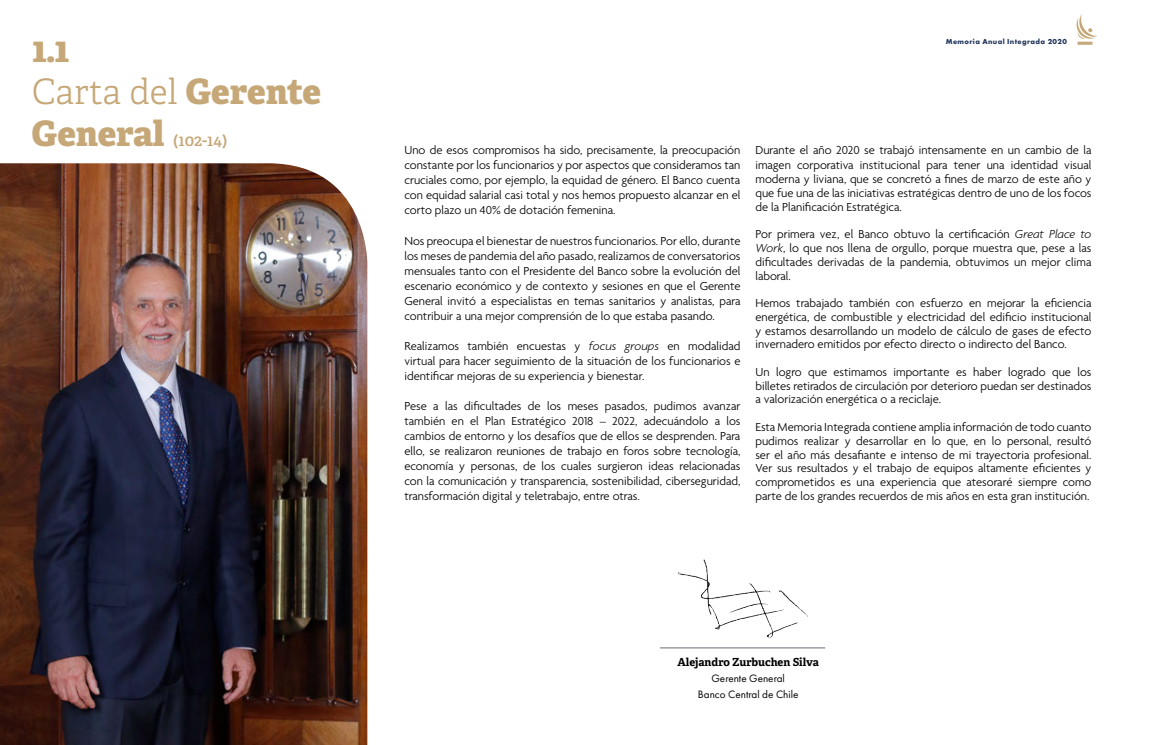
<style>
.page{position:relative;width:1170px;height:745px;background:#fff}
.page>*{position:absolute;margin:0;border:0;box-sizing:border-box;transform-origin:0 0}
.t1{font:800 35px/42px "Adelle";color:#c6a878}
.t2{font:600 16.25px "Adelle";color:#c6a878}
.t3{font:300 12.5px/15px "Agenda";color:#000;text-align:justify}
.t4{font:11.12px/15.8px "Futura PT";color:#000;text-align:center}
.t5{font:700 11.12px "Adelle";color:#000}
.t6{font:700 7.5px "Futura PT";letter-spacing:.05em;color:#21365b}
.s1{font-weight:300}
.s2{font-weight:800;font-size:35px}
.s3{font-style:italic}
</style>
<div class="page">
<svg style="left:1076px;top:14px;width:21px;height:31px"></svg>
<img style="left:678px;top:559px;width:119px;height:78px">
<hr style="left:660px;top:647px;width:165px;height:1px;background:#68717c">
<img style="left:0;top:163px;width:367px;height:581px">
<h1 class="t1" style="left:32px;top:28px;width:291px">1.1<br><span class="s1">Carta del</span> Gerente</h1>
<h2 class="t2" style="left:32px;top:130px;width:197px"><span class="s2">General</span> (102-14)</h2>
<p class="t6" style="left:945px;top:37px;width:123px">Memoria Anual Integrada 2020</p>
<p class="t3" style="left:404px;top:143px;width:337px">Uno de esos compromisos ha sido, precisamente, la preocupación constante por los funcionarios y por aspectos que consideramos tan cruciales como, por ejemplo, la equidad de género. El Banco cuenta con equidad salarial casi total y nos hemos propuesto alcanzar en el corto plazo un 40% de dotación femenina.</p>
<p class="t3" style="left:404px;top:233px;width:337px">Nos preocupa el bienestar de nuestros funcionarios. Por ello, durante los meses de pandemia del año pasado, realizamos de conversatorios mensuales tanto con el Presidente del Banco sobre la evolución del escenario económico y de contexto y sesiones en que el Gerente General invitó a especialistas en temas sanitarios y analistas, para contribuir a una mejor comprensión de lo que estaba pasando.</p>
<p class="t3" style="left:404px;top:338px;width:337px">Realizamos también encuestas y <span class="s3">focus groups</span> en modalidad virtual para hacer seguimiento de la situación de los funcionarios e identificar mejoras de su experiencia y bienestar.</p>
<p class="t3" style="left:404px;top:398px;width:337px">Pese a las dificultades de los meses pasados, pudimos avanzar también en el Plan Estratégico 2018 – 2022, adecuándolo a los cambios de entorno y los desafíos que de ellos se desprenden. Para ello, se realizaron reuniones de trabajo en foros sobre tecnología, economía y personas, de los cuales surgieron ideas relacionadas con la comunicación y transparencia, sostenibilidad, ciberseguridad, transformación digital y teletrabajo, entre otras.</p>
<p class="t3" style="left:755px;top:143px;width:337px">Durante el año 2020 se trabajó intensamente en un cambio de la imagen corporativa institucional para tener una identidad visual</p>
<p class="t3" style="left:755px;top:173px;width:337px;line-height:13.8px">moderna y liviana, que se concretó a fines de marzo de este año y que fue una de las iniciativas estratégicas dentro de uno de los focos de la Planificación Estratégica.</p>
<p class="t3" style="left:755px;top:228px;width:337px;line-height:13.8px">Por primera vez, el Banco obtuvo la certificación <span class="s3">Great Place to Work</span>, lo que nos llena de orgullo, porque muestra que, pese a las dificultades derivadas de la pandemia, obtuvimos un mejor clima laboral.</p>
<p class="t3" style="left:755px;top:297px;width:337px;line-height:13.8px">Hemos trabajado también con esfuerzo en mejorar la eficiencia energética, de combustible y electricidad del edificio institucional y estamos desarrollando un modelo de cálculo de gases de efecto invernadero emitidos por efecto directo o indirecto del Banco.</p>
<p class="t3" style="left:755px;top:365px;width:337px;line-height:13.8px">Un logro que estimamos importante es haber logrado que los billetes retirados de circulación por deterioro puedan ser destinados a valorización energética o a reciclaje.</p>
<p class="t3" style="left:755px;top:420px;width:337px;line-height:13.8px">Esta Memoria Integrada contiene amplia información de todo cuanto pudimos realizar y desarrollar en lo que, en lo personal, resultó ser el año más desafiante e intenso de mi trayectoria profesional.<br>Ver sus resultados y el trabajo de equipos altamente eficientes y comprometidos es una experiencia que atesoraré siempre como parte de los grandes recuerdos de mis años en esta gran institución.</p>
<p class="t5" style="left:677px;top:654px;width:143px">Alejandro Zurbuchen Silva</p>
<p class="t4" style="left:698px;top:669px;width:102px">Gerente General<br>Banco Central de Chile</p>
</div>
